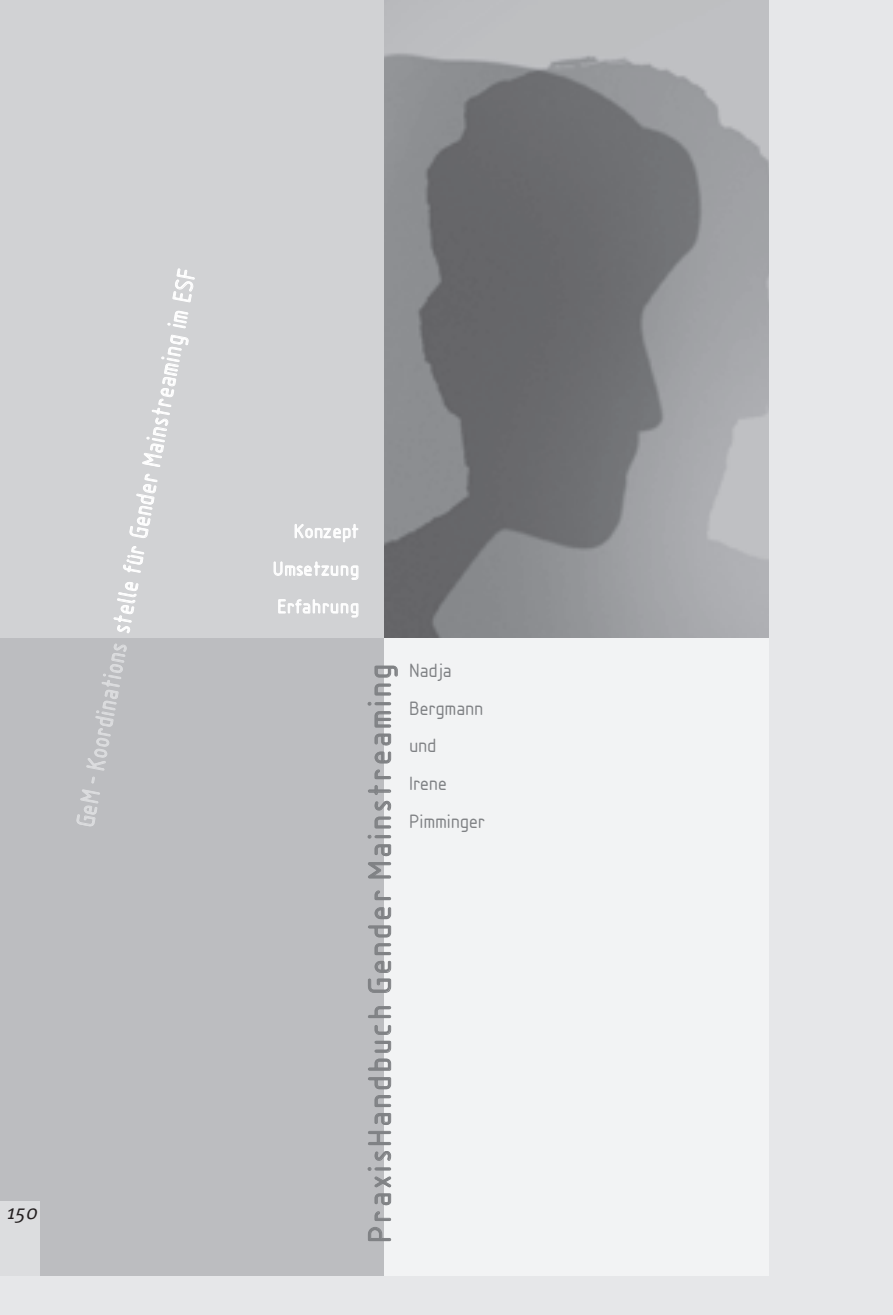
<style>
.page{position:relative;width:893px;height:1315px;background:#fff}
.page>*{position:absolute;margin:0;border:0;box-sizing:border-box;transform-origin:0 0}
.t1{font:33.25px "Isonorm 3098";letter-spacing:.12em;color:#808285}
.t2{font:26.25px "Isonorm 3098";color:#fff;scale:.85 1}
.t3{font:italic 21px "Meta Plus Normal";color:#231f20}
.t4{font:20.12px/37.6px "Isonorm 3098";letter-spacing:.03em;color:#808285}
.t5{font:20.12px/37.6px "Isonorm 3098";letter-spacing:.06em;color:#fff;text-align:justify}
.s1{color:#dcdddf}
</style>
<div class="page">
<div style="left:0;top:0;width:893px;height:1314px;background:#e6e7e9"></div>
<div style="left:0;top:633px;width:391px;height:642px;background:#bcbdc0"></div>
<div style="left:0;top:0;width:391px;height:638px;background:#d1d2d4"></div>
<div style="left:384px;top:635px;width:385px;height:640px;background:#f2f3f4"></div>
<img style="left:384px;top:0;width:385px;height:638px">
<div style="left:0;top:1201px;width:39px;height:74px;background:#dcdddf"></div>
<p class="t2" style="left:79px;top:824px;width:667px;rotate:-80deg"><span class="s1">GeM - Koordinations</span> stelle für Gender Mainstreaming im ESF</p>
<p class="t3" style="left:7px;top:1204px;width:32px">150</p>
<p class="t5" style="left:274px;top:514px;width:87px;text-indent:21px">Konzept Umsetzung Erfahrung</p>
<p class="t1" style="left:369px;top:1240px;width:579px;rotate:-90deg">PraxisHandbuch Gender Mainstreaming</p>
<p class="t4" style="left:410px;top:653px;width:77px">Nadja<br>Bergmann und<br>Irene<br>Pimminger</p>
</div>
